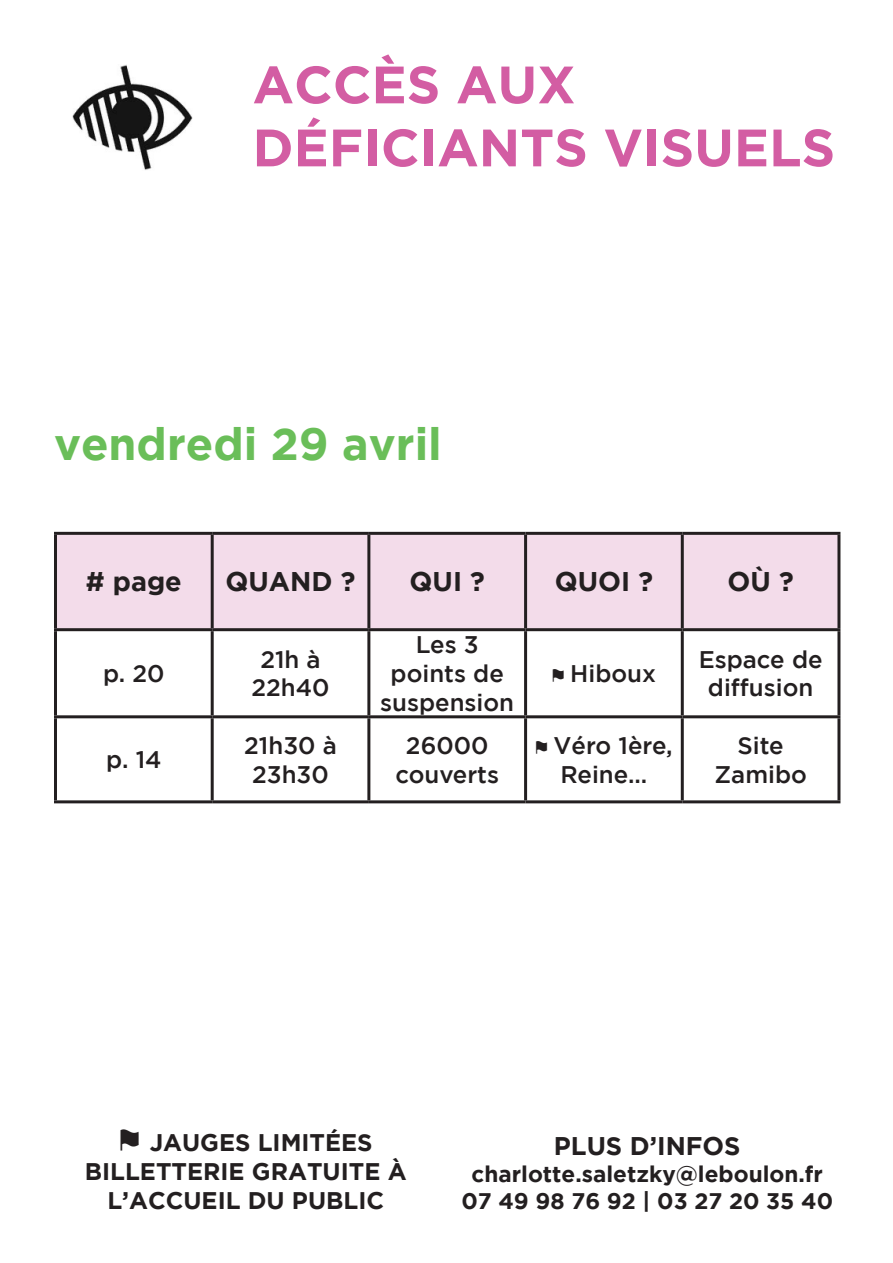
<style>
.page{position:relative;width:893px;height:1263px;background:#fff}
.page>*{position:absolute;margin:0;border:0;box-sizing:border-box;transform-origin:0 0}
.t1{font:700 52.5px/63px "Gotham";color:#d35da3}
.t2{font:700 45px "Gotham";color:#6abe59}
.t3{font:700 27px "Gotham";color:#231f20}
.t4{font:700 25.5px "Gotham";color:#231f20}
.t5{font:500 24px/28.8px "Gotham";color:#231f20;text-align:center}
.t6{font:700 24px/28.8px "Gotham";color:#231f20;text-align:center}
.t7{font:700 22.5px/27px "Gotham";color:#231f20;text-align:center}
</style>
<div class="page">
<img style="left:72px;top:64px;width:121px;height:106px">
<div style="left:57px;top:535px;width:780px;height:93px;background:#f3dcea"></div>
<hr style="left:54px;top:532px;width:158px;height:3px;background:#231f20">
<hr style="left:54px;top:535px;width:3px;height:93px;background:#231f20">
<hr style="left:212px;top:532px;width:157px;height:3px;background:#231f20">
<hr style="left:211px;top:535px;width:3px;height:93px;background:#231f20">
<hr style="left:369px;top:532px;width:157px;height:3px;background:#231f20">
<hr style="left:367px;top:535px;width:3px;height:93px;background:#231f20">
<hr style="left:526px;top:532px;width:156px;height:3px;background:#231f20">
<hr style="left:524px;top:535px;width:3px;height:93px;background:#231f20">
<hr style="left:682px;top:532px;width:158px;height:3px;background:#231f20">
<hr style="left:681px;top:535px;width:3px;height:93px;background:#231f20">
<hr style="left:837px;top:535px;width:3px;height:93px;background:#231f20">
<hr style="left:54px;top:628px;width:158px;height:3px;background:#231f20">
<hr style="left:54px;top:631px;width:3px;height:84px;background:#231f20">
<hr style="left:212px;top:628px;width:157px;height:3px;background:#231f20">
<hr style="left:211px;top:631px;width:3px;height:84px;background:#231f20">
<hr style="left:369px;top:628px;width:157px;height:3px;background:#231f20">
<hr style="left:367px;top:631px;width:3px;height:84px;background:#231f20">
<hr style="left:526px;top:628px;width:156px;height:3px;background:#231f20">
<hr style="left:524px;top:631px;width:3px;height:84px;background:#231f20">
<hr style="left:682px;top:628px;width:158px;height:3px;background:#231f20">
<hr style="left:681px;top:631px;width:3px;height:84px;background:#231f20">
<hr style="left:837px;top:631px;width:3px;height:84px;background:#231f20">
<hr style="left:54px;top:715px;width:158px;height:3px;background:#231f20">
<hr style="left:54px;top:718px;width:3px;height:82px;background:#231f20">
<hr style="left:212px;top:715px;width:157px;height:3px;background:#231f20">
<hr style="left:211px;top:718px;width:3px;height:82px;background:#231f20">
<hr style="left:369px;top:715px;width:157px;height:3px;background:#231f20">
<hr style="left:367px;top:718px;width:3px;height:82px;background:#231f20">
<hr style="left:526px;top:715px;width:156px;height:3px;background:#231f20">
<hr style="left:524px;top:718px;width:3px;height:82px;background:#231f20">
<hr style="left:682px;top:715px;width:158px;height:3px;background:#231f20">
<hr style="left:681px;top:718px;width:3px;height:82px;background:#231f20">
<hr style="left:837px;top:718px;width:3px;height:82px;background:#231f20">
<hr style="left:54px;top:800px;width:158px;height:3px;background:#231f20">
<hr style="left:212px;top:800px;width:157px;height:3px;background:#231f20">
<hr style="left:369px;top:800px;width:157px;height:3px;background:#231f20">
<hr style="left:526px;top:800px;width:156px;height:3px;background:#231f20">
<hr style="left:682px;top:800px;width:158px;height:3px;background:#231f20">
<h1 class="t1" style="left:253px;top:52px;width:584px">ACCÈS AUX<br>DÉFICIANTS VISUELS</h1>
<p class="t2" style="left:54px;top:418px;width:389px">vendredi 29 avril</p>
<p class="t3" style="left:86px;top:566px;width:97px"># page</p>
<p class="t3" style="left:226px;top:566px;width:131px">QUAND ?</p>
<p class="t3" style="left:410px;top:566px;width:77px">QUI ?</p>
<p class="t3" style="left:555px;top:566px;width:100px">QUOI ?</p>
<p class="t3" style="left:727px;top:566px;width:68px">OÙ ?</p>
<p class="t5" style="left:103px;top:659px;width:63px">p. 20</p>
<p class="t5" style="left:106px;top:745px;width:57px">p. 14</p>
<p class="t5" style="left:252px;top:644px;width:80px">21h à<br>22h40</p>
<p class="t5" style="left:380px;top:630px;width:135px">Les 3 points de suspension</p>
<p class="t5" style="left:552px;top:659px;width:106px">⚑ Hiboux</p>
<p class="t5" style="left:699px;top:644px;width:125px">Espace de diffusion</p>
<p class="t5" style="left:244px;top:730px;width:94px">21h30 à<br>23h30</p>
<p class="t5" style="left:395px;top:730px;width:105px">26000 couverts</p>
<p class="t5" style="left:535px;top:730px;width:139px">⚑ Véro 1ère,<br>Reine...</p>
<p class="t5" style="left:714px;top:730px;width:94px">Site<br>Zamibo</p>
<p class="t6" style="left:85px;top:1128px;width:323px">⚑ JAUGES LIMITÉES<br>BILLETTERIE GRATUITE À<br>L’ACCUEIL DU PUBLIC</p>
<p class="t4" style="left:554px;top:1131px;width:188px">PLUS D’INFOS</p>
<p class="t7" style="left:461px;top:1160px;width:373px">charlotte.saletzky@leboulon.fr<br>07 49 98 76 92 | 03 27 20 35 40</p>
</div>
